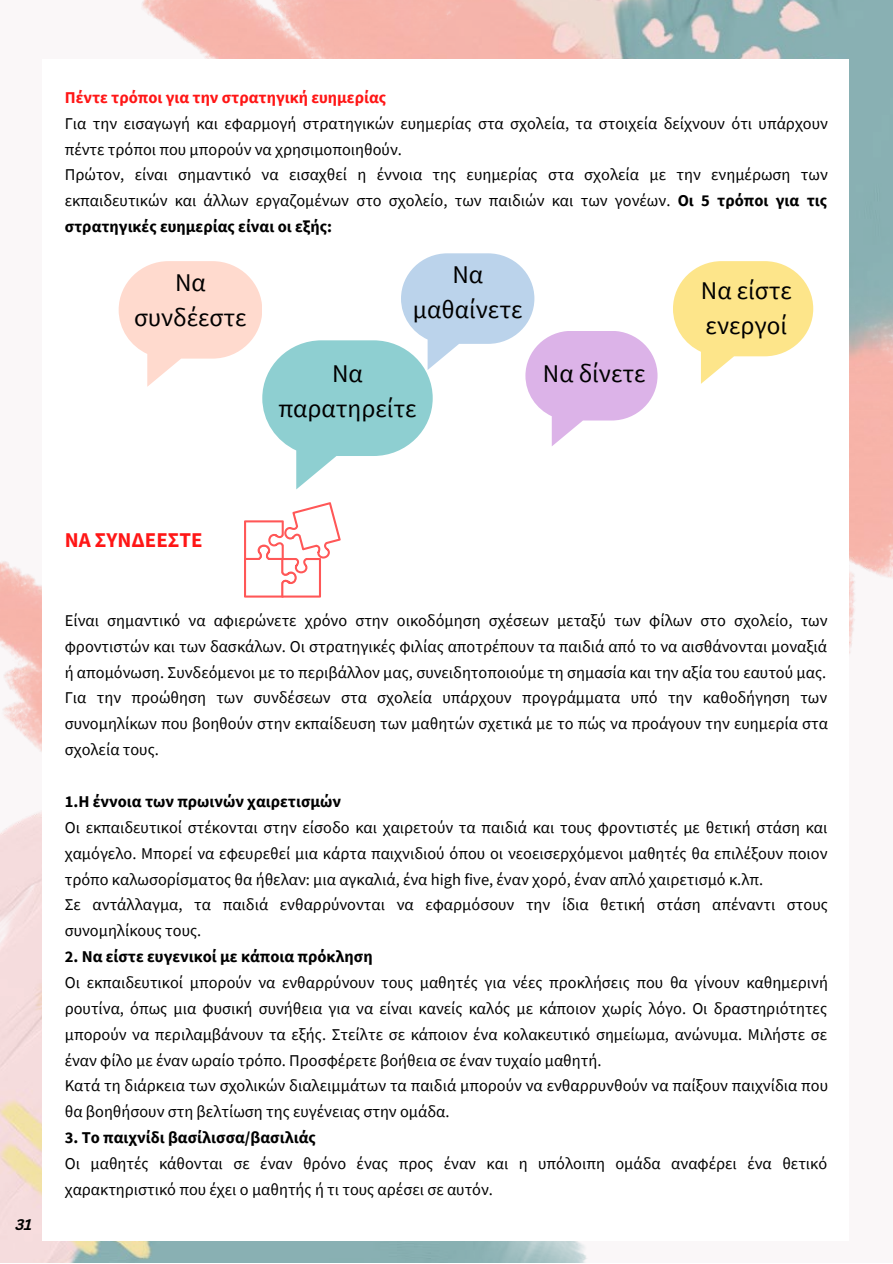
<style>
.page{position:relative;width:893px;height:1264px;background:#fff}
.page>*{position:absolute;margin:0;border:0;box-sizing:border-box;transform-origin:0 0}
.t1{font:25.5px/34.8px "Source Sans Pro";color:#000;text-align:center}
.t2{font:700 21px "Source Sans Pro";color:#ff1616}
.t3{font:16.5px/25.8px "Source Sans Pro";color:#000}
.t4{font:700 16.5px "Source Sans Pro";color:#000}
.t5{font:700 16.5px "Source Sans Pro";color:#ff1616}
.t6{font:italic 700 15px "Canva Sans";color:#000}
.s1{font-weight:700}
</style>
<div class="page">
<div style="left:0;top:0;width:892px;height:1262px;background:#faf7f8"></div>
<img style="left:0;top:561px;width:42px;height:191px">
<img style="left:0;top:812px;width:587px;height:450px">
<img style="left:142px;top:0;width:750px;height:654px">
<div style="left:43px;top:59px;width:805px;height:1181px;background:#fff"></div>
<svg style="left:673px;top:261px;width:140px;height:95px;background:#fde89a"></svg>
<svg style="left:119px;top:253px;width:538px;height:203px"></svg>
<svg style="left:244px;top:502px;width:96px;height:95px"></svg>
<p class="t5" style="left:65px;top:87px;width:323px">Πέντε τρόποι για την στρατηγική ευημερίας</p>
<p class="t3" style="left:65px;top:110px;width:764px">Για την εισαγωγή και εφαρμογή στρατηγικών ευημερίας στα σχολεία, τα στοιχεία δείχνουν ότι υπάρχουν πέντε τρόποι που μπορούν να χρησιμοποιηθούν.<br>Πρώτον, είναι σημαντικό να εισαχθεί η έννοια της ευημερίας στα σχολεία με την ενημέρωση των εκπαιδευτικών και άλλων εργαζομένων στο σχολείο, των παιδιών και των γονέων. <span class="s1">Οι 5 τρόποι για τις στρατηγικές ευημερίας είναι οι εξής:</span></p>
<h1 class="t1" style="left:134px;top:265px;width:114px">Να συνδέεστε</h1>
<h1 class="t1" style="left:413px;top:257px;width:111px">Να μαθαίνετε</h1>
<h1 class="t1" style="left:700px;top:272px;width:92px;text-align:left">Να είστε ενεργοί</h1>
<h1 class="t1" style="left:278px;top:355px;width:140px">Να παρατηρείτε</h1>
<h1 class="t1" style="left:543px;top:355px;width:104px">Να δίνετε</h1>
<p class="t6" style="left:15px;top:1218px;width:18px">31</p>
<p class="t2" style="left:65px;top:526px;width:139px">ΝΑ ΣΥΝΔΕΕΣΤΕ</p>
<p class="t3" style="left:65px;top:607px;width:764px;text-align:justify">Είναι σημαντικό να αφιερώνετε χρόνο στην οικοδόμηση σχέσεων μεταξύ των φίλων στο σχολείο, των φροντιστών και των δασκάλων. Οι στρατηγικές φιλίας αποτρέπουν τα παιδιά από το να αισθάνονται μοναξιά ή απομόνωση. Συνδεόμενοι με το περιβάλλον μας, συνειδητοποιούμε τη σημασία και την αξία του εαυτού μας.<br>Για την προώθηση των συνδέσεων στα σχολεία υπάρχουν προγράμματα υπό την καθοδήγηση των συνομηλίκων που βοηθούν στην εκπαίδευση των μαθητών σχετικά με το πώς να προάγουν την ευημερία στα σχολεία τους.</p>
<p class="t4" style="left:65px;top:790px;width:278px">1.Η έννοια των πρωινών χαιρετισμών</p>
<p class="t3" style="left:65px;top:814px;width:764px">Οι εκπαιδευτικοί στέκονται στην είσοδο και χαιρετούν τα παιδιά και τους φροντιστές με θετική στάση και χαμόγελο. Μπορεί να εφευρεθεί μια κάρτα παιχνιδιού όπου οι νεοεισερχόμενοι μαθητές θα επιλέξουν ποιον τρόπο καλωσορίσματος θα ήθελαν: μια αγκαλιά, ένα high five, έναν χορό, έναν απλό χαιρετισμό κ.λπ.<br>Σε αντάλλαγμα, τα παιδιά ενθαρρύνονται να εφαρμόσουν την ίδια θετική στάση απέναντι στους συνομηλίκους τους.</p>
<p class="t4" style="left:65px;top:945px;width:309px">2. Να είστε ευγενικοί με κάποια πρόκληση</p>
<p class="t3" style="left:65px;top:969px;width:764px">Οι εκπαιδευτικοί μπορούν να ενθαρρύνουν τους μαθητές για νέες προκλήσεις που θα γίνουν καθημερινή ρουτίνα, όπως μια φυσική συνήθεια για να είναι κανείς καλός με κάποιον χωρίς λόγο. Οι δραστηριότητες μπορούν να περιλαμβάνουν τα εξής. Στείλτε σε κάποιον ένα κολακευτικό σημείωμα, ανώνυμα. Μιλήστε σε έναν φίλο με έναν ωραίο τρόπο. Προσφέρετε βοήθεια σε έναν τυχαίο μαθητή.<br>Κατά τη διάρκεια των σχολικών διαλειμμάτων τα παιδιά μπορούν να ενθαρρυνθούν να παίξουν παιχνίδια που θα βοηθήσουν στη βελτίωση της ευγένειας στην ομάδα.</p>
<p class="t4" style="left:65px;top:1126px;width:253px">3. Το παιχνίδι βασίλισσα/βασιλιάς</p>
<p class="t3" style="left:65px;top:1150px;width:764px">Οι μαθητές κάθονται σε έναν θρόνο ένας προς έναν και η υπόλοιπη ομάδα αναφέρει ένα θετικό χαρακτηριστικό που έχει ο μαθητής ή τι τους αρέσει σε αυτόν.</p>
</div>
